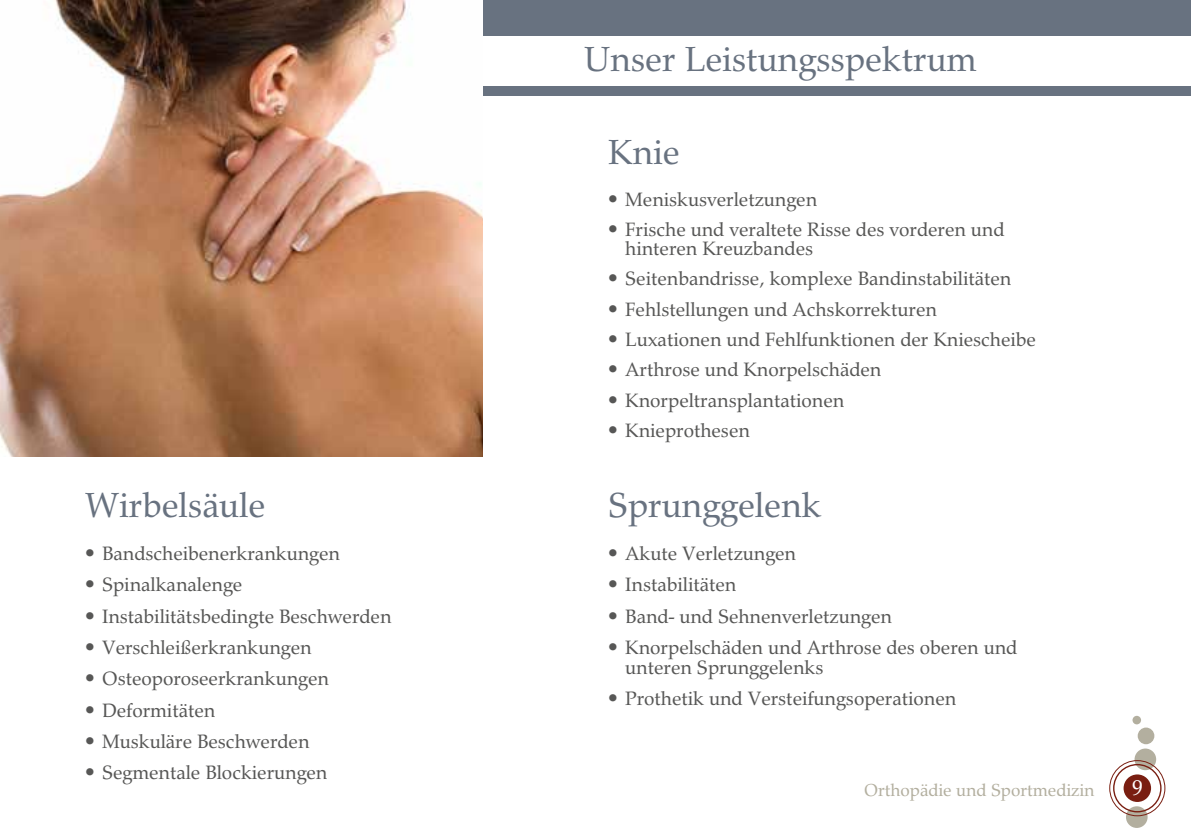
<style>
.page{position:relative;width:1191px;height:840px;background:#fff}
.page>*{position:absolute;margin:0;border:0;box-sizing:border-box;transform-origin:0 0}
.t1{font:36px "Palladio";color:#687280}
.t2{font:22px "Palladio";color:#fff}
.t3{font:20px/19px "Palladio";color:#575756}
.t4{font:18px "Palladio";color:#b3af9f}
.s1{font-family:"Rotis Semi Sans";font-weight:300}
</style>
<div class="page">
<div style="left:482px;top:0;width:709px;height:95px;background:#687280"></div>
<div style="left:480px;top:36px;width:711px;height:49px;background:#fff"></div>
<div style="left:1123px;top:774px;width:28px;height:27px;background:#791e11;border-radius:50%"></div>
<div style="left:1137px;top:727px;width:17px;height:16px;background:#b3af9f;border-radius:50%"></div>
<div style="left:1132px;top:715px;width:9px;height:9px;background:#b3af9f;border-radius:50%"></div>
<svg style="left:1134px;top:748px;width:22px;height:21px"></svg>
<svg style="left:1126px;top:805px;width:21px;height:22px"></svg>
<div style="left:1113px;top:763px;width:48px;height:49px;border:1px solid #791e11;border-radius:50%"></div>
<div style="left:1109px;top:759px;width:56px;height:56px;border:1px solid #791e11;border-radius:50%"></div>
<img style="left:0;top:0;width:482px;height:456px">
<h1 class="t1" style="left:85px;top:483px;width:182px">Wirbelsäule</h1>
<p class="t3" style="left:85px;top:543px;width:256px"><span class="s1">•</span> Bandscheibenerkrankungen</p>
<p class="t3" style="left:85px;top:574px;width:159px"><span class="s1">•</span> Spinalkanalenge</p>
<p class="t3" style="left:85px;top:606px;width:308px"><span class="s1">•</span> Instabilitätsbedingte Beschwerden</p>
<p class="t3" style="left:85px;top:637px;width:228px"><span class="s1">•</span> Verschleißerkrankungen</p>
<p class="t3" style="left:85px;top:668px;width:245px"><span class="s1">•</span> Osteoporoseerkrankungen</p>
<p class="t3" style="left:85px;top:700px;width:132px"><span class="s1">•</span> Deformitäten</p>
<p class="t3" style="left:85px;top:731px;width:226px"><span class="s1">•</span> Muskuläre Beschwerden</p>
<p class="t3" style="left:85px;top:762px;width:244px"><span class="s1">•</span> Segmentale Blockierungen</p>
<h1 class="t1" style="left:584px;top:37px;width:394px">Unser Leistungsspektrum</h1>
<h1 class="t1" style="left:608px;top:130px;width:73px">Knie</h1>
<p class="t3" style="left:608px;top:189px;width:210px"><span class="s1">•</span> Meniskusverletzungen</p>
<p class="t3" style="left:625px;top:220px;width:381px;text-indent:-17px"><span class="s1">•</span> Frische und veraltete Risse des vorderen und hinteren Kreuzbandes</p>
<p class="t3" style="left:608px;top:269px;width:405px"><span class="s1">•</span> Seitenbandrisse, komplexe Bandinstabilitäten</p>
<p class="t3" style="left:608px;top:299px;width:330px"><span class="s1">•</span> Fehlstellungen und Achskorrekturen</p>
<p class="t3" style="left:608px;top:330px;width:429px"><span class="s1">•</span> Luxationen und Fehlfunktionen der Kniescheibe</p>
<p class="t3" style="left:608px;top:360px;width:275px"><span class="s1">•</span> Arthrose und Knorpelschäden</p>
<p class="t3" style="left:608px;top:390px;width:237px"><span class="s1">•</span> Knorpeltransplantationen</p>
<p class="t3" style="left:608px;top:421px;width:143px"><span class="s1">•</span> Knieprothesen</p>
<h1 class="t1" style="left:608px;top:483px;width:215px">Sprunggelenk</h1>
<p class="t3" style="left:608px;top:543px;width:189px"><span class="s1">•</span> Akute Verletzungen</p>
<p class="t3" style="left:608px;top:574px;width:130px"><span class="s1">•</span> Instabilitäten</p>
<p class="t3" style="left:608px;top:606px;width:285px"><span class="s1">•</span> Band- und Sehnenverletzungen</p>
<p class="t3" style="left:625px;top:637px;width:394px;line-height:20px;text-indent:-17px"><span class="s1">•</span> Knorpelschäden und Arthrose des oberen und unteren Sprunggelenks</p>
<p class="t3" style="left:608px;top:688px;width:349px"><span class="s1">•</span> Prothetik und Versteifungsoperationen</p>
<p class="t4" style="left:864px;top:779px;width:232px">Orthopädie und Sportmedizin</p>
<p class="t2" style="left:1131px;top:774px;width:13px">9</p>
</div>
